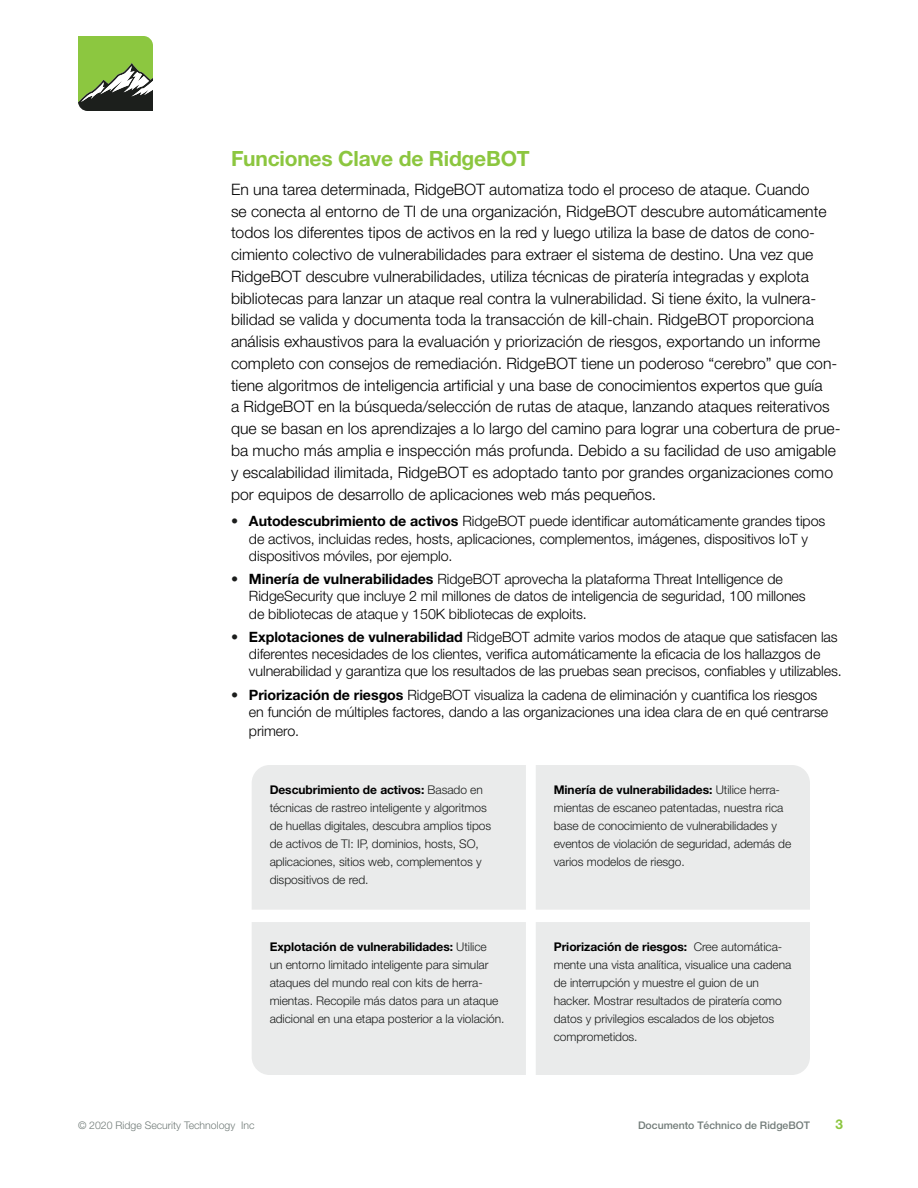
<style>
.page{position:relative;width:918px;height:1188px;background:#fff}
.page>*{position:absolute;margin:0;border:0;box-sizing:border-box;transform-origin:0 0}
.t1{font:700 21px "Helvetica Neue";letter-spacing:-.01em;color:#8cc63f}
.t2{font:300 15.75px/21.8px "Helvetica Neue";color:#000}
.t3{font:300 14.25px/17.2px "Helvetica Neue";letter-spacing:-.005em;color:#000}
.t4{font:700 13.5px "Helvetica Neue";color:#8cc63f}
.t5{font:300 12px/18px "Helvetica Neue";letter-spacing:-.005em;color:#1c1e1d}
.t6{font:300 10.5px "Helvetica Neue";color:#717b78}
.t7{font:500 10.5px "Helvetica Neue";color:#717b78}
.s1{font-weight:400;color:#1c1e1d}
.s2{font-weight:700}
.s3{font-weight:700;color:#000}
</style>
<div class="page">
<svg style="left:78px;top:36px;width:75px;height:75px;background:#799d4d"></svg>
<div style="left:252px;top:765px;width:274px;height:145px;background:#eaebeb"></div>
<div style="left:252px;top:922px;width:274px;height:153px;background:#eaebeb"></div>
<div style="left:536px;top:765px;width:274px;height:145px;background:#eaebeb"></div>
<div style="left:536px;top:922px;width:274px;height:153px;background:#eaebeb"></div>
<h1 class="t1" style="left:231px;top:146px;width:300px">Funciones Clave de RidgeBOT</h1>
<p class="t2" style="left:231px;top:178px;width:611px">En una tarea determinada, RidgeBOT automatiza todo el proceso de ataque. Cuando<br>se conecta al entorno de TI de una organización, RidgeBOT descubre automáticamente todos los diferentes tipos de activos en la red y luego utiliza la base de datos de cono&shy;cimiento colectivo de vulnerabilidades para extraer el sistema de destino. Una vez que RidgeBOT descubre vulnerabilidades, utiliza técnicas de piratería integradas y explota bibliotecas para lanzar un ataque real contra la vulnerabilidad. Si tiene éxito, la vulnera&shy;bilidad se valida y documenta toda la transacción de kill-chain. RidgeBOT proporciona análisis exhaustivos para la evaluación y priorización de riesgos, exportando un informe completo con consejos de remediación. RidgeBOT tiene un poderoso “cerebro” que con&shy;tiene algoritmos de inteligencia artificial y una base de conocimientos expertos que guía<br>a RidgeBOT en la búsqueda/selección de rutas de ataque, lanzando ataques reiterativos que se basan en los aprendizajes a lo largo del camino para lograr una cobertura de prue&shy;ba mucho más amplia e inspección más profunda. Debido a su facilidad de uso amigable y escalabilidad ilimitada, RidgeBOT es adoptado tanto por grandes organizaciones como por equipos de desarrollo de aplicaciones web más pequeños.</p>
<p class="t3" style="left:249px;top:512px;width:578px;text-indent:-18px"><span class="s1">•</span> <span class="s2">Autodescubrimiento de activos</span> RidgeBOT puede identificar automáticamente grandes tipos de activos, incluidas redes, hosts, aplicaciones, complementos, imágenes, dispositivos IoT y dispositivos móviles, por ejemplo.</p>
<p class="t3" style="left:249px;top:570px;width:558px;text-indent:-18px"><span class="s1">•</span> <span class="s2">Minería de vulnerabilidades</span> RidgeBOT aprovecha la plataforma Threat Intelligence de<br>RidgeSecurity que incluye 2 mil millones de datos de inteligencia de seguridad, 100 millones de bibliotecas de ataque y 150K bibliotecas de exploits.</p>
<p class="t3" style="left:249px;top:628px;width:594px;text-indent:-18px"><span class="s1">•</span> <span class="s2">Explotaciones de vulnerabilidad</span> RidgeBOT admite varios modos de ataque que satisfacen las diferentes necesidades de los clientes, verifica automáticamente la eficacia de los hallazgos de vulnerabilidad y garantiza que los resultados de las pruebas sean precisos, confiables y utilizables.</p>
<p class="t3" style="left:249px;top:686px;width:581px;text-indent:-18px"><span class="s1">•</span> <span class="s2">Priorización de riesgos</span> RidgeBOT visualiza la cadena de eliminación y cuantifica los riesgos en función de múltiples factores, dando a las organizaciones una idea clara de en qué centrarse</p>
<p class="t3" style="left:249px;top:722px;width:52px">primero.</p>
<p class="t5" style="left:270px;top:780px;width:223px"><span class="s3">Descubrimiento de activos:</span> Basado en técnicas de rastreo inteligente y algoritmos de huellas digitales, descubra amplios tipos de activos de TI: IP, dominios, hosts, SO, aplicaciones, sitios web, complementos y dispositivos de red.</p>
<p class="t5" style="left:270px;top:937px;width:236px"><span class="s3">Explotación de vulnerabilidades:</span> Utilice<br>un entorno limitado inteligente para simular ataques del mundo real con kits de herra&shy;mientas. Recopile más datos para un ataque adicional en una etapa posterior a la violación.</p>
<p class="t5" style="left:554px;top:780px;width:239px"><span class="s3">Minería de vulnerabilidades:</span> Utilice herra&shy;mientas de escaneo patentadas, nuestra rica base de conocimiento de vulnerabilidades y eventos de violación de seguridad, además de varios modelos de riesgo.</p>
<p class="t5" style="left:554px;top:937px;width:239px"><span class="s3">Priorización de riesgos:</span> Cree automática&shy;mente una vista analítica, visualice una cadena de interrupción y muestre el guion de un hacker. Mostrar resultados de piratería como datos y privilegios escalados de los objetos comprometidos.</p>
<p class="t6" style="left:78px;top:1119px;width:178px">© 2020 Ridge Security Technology Inc</p>
<p class="t7" style="left:638px;top:1119px;width:173px">Documento Téchnico de RidgeBOT</p>
<p class="t4" style="left:835px;top:1116px;width:9px">3</p>
</div>
